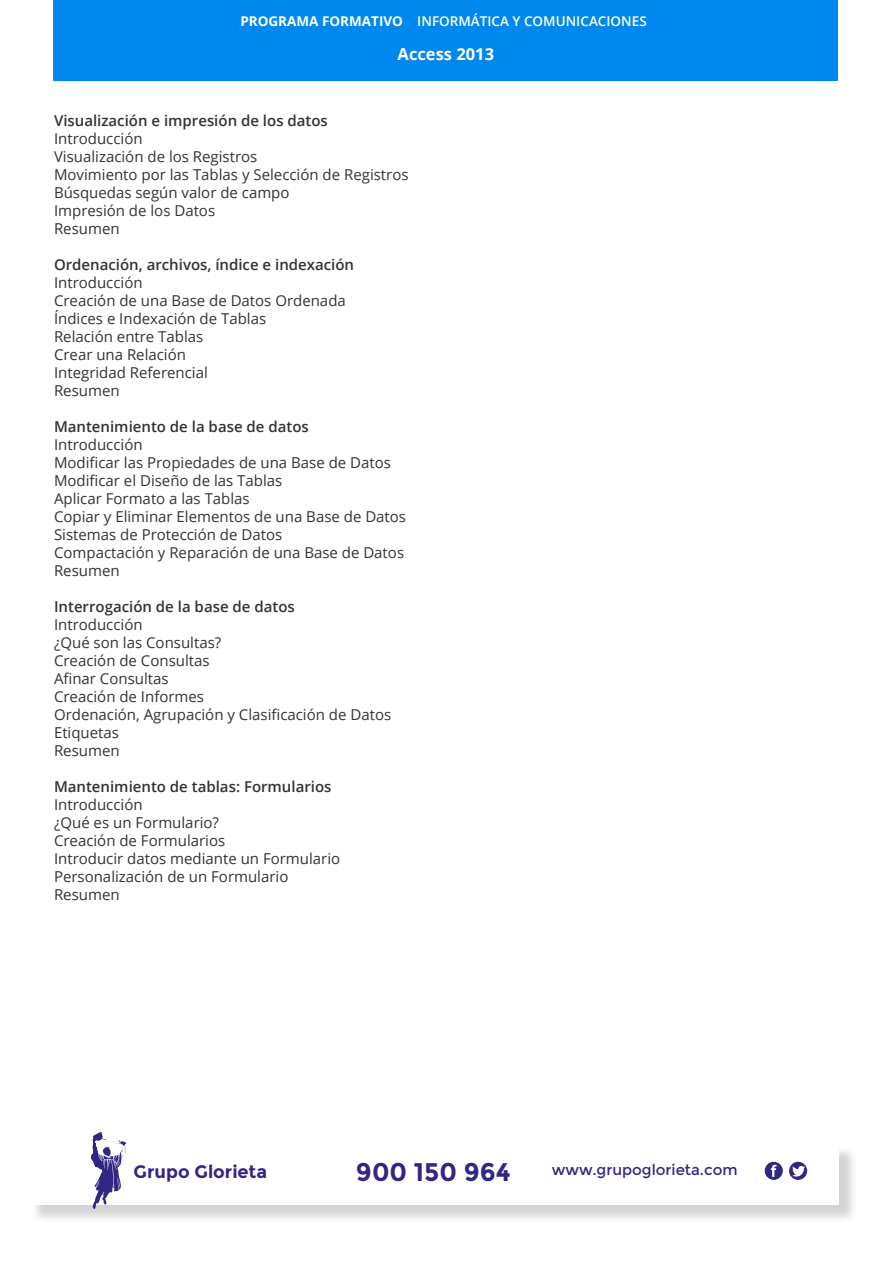
<style>
.page{position:relative;width:893px;height:1263px;background:#fff}
.page>*{position:absolute;margin:0;border:0;box-sizing:border-box;transform-origin:0 0}
.t1{font:700 25.5px "Montserrat";color:#312783}
.t2{font:700 18px "Montserrat";color:#312783}
.t3{font:700 16.5px "Open Sans";color:#fff}
.t4{font:15px "Open Sans";color:#333}
.t5{font:600 15px "Open Sans";color:#333}
.t6{font:15px "Montserrat";color:#312783}
.t7{font:600 13.5px "Open Sans";color:#fff}
.t8{font:700 13.5px "Open Sans";color:#fff}
</style>
<div class="page">
<div style="left:53px;top:0;width:785px;height:81px;background:#08e"></div>
<div style="left:30px;top:1145px;width:828px;height:79px;background:#231f20;opacity:.2"></div>
<div style="left:28px;top:1143px;width:811px;height:62px;background:#fff"></div>
<svg style="left:91px;top:1132px;width:35px;height:77px"></svg>
<div style="left:765px;top:1162px;width:18px;height:18px;background:#312783;border-radius:50%"></div>
<svg style="left:771px;top:1165px;width:6px;height:12px"></svg>
<div style="left:789px;top:1162px;width:18px;height:18px;background:#312783;border-radius:50%"></div>
<svg style="left:792px;top:1166px;width:13px;height:11px"></svg>
<p class="t8" style="left:240px;top:11px;width:164px">PROGRAMA FORMATIVO</p>
<p class="t7" style="left:417px;top:12px;width:231px">INFORMÁTICA Y COMUNICACIONES</p>
<p class="t3" style="left:398px;top:42px;width:98px">Access 2013</p>
<p class="t5" style="left:54px;top:111px;width:275px">Visualización e impresión de los datos</p>
<p class="t4" style="left:54px;top:129px;width:90px">Introducción</p>
<p class="t4" style="left:54px;top:147px;width:205px">Visualización de los Registros</p>
<p class="t4" style="left:54px;top:165px;width:356px">Movimiento por las Tablas y Selección de Registros</p>
<p class="t4" style="left:54px;top:183px;width:237px">Búsquedas según valor de campo</p>
<p class="t4" style="left:54px;top:201px;width:163px">Impresión de los Datos</p>
<p class="t4" style="left:54px;top:219px;width:67px">Resumen</p>
<p class="t5" style="left:54px;top:255px;width:302px">Ordenación, archivos, índice e indexación</p>
<p class="t4" style="left:54px;top:273px;width:90px">Introducción</p>
<p class="t4" style="left:54px;top:291px;width:293px">Creación de una Base de Datos Ordenada</p>
<p class="t4" style="left:54px;top:309px;width:214px">Índices e Indexación de Tablas</p>
<p class="t4" style="left:54px;top:327px;width:151px">Relación entre Tablas</p>
<p class="t4" style="left:54px;top:345px;width:134px">Crear una Relación</p>
<p class="t4" style="left:54px;top:363px;width:155px">Integridad Referencial</p>
<p class="t4" style="left:54px;top:381px;width:67px">Resumen</p>
<p class="t5" style="left:54px;top:417px;width:256px">Mantenimiento de la base de datos</p>
<p class="t4" style="left:54px;top:435px;width:90px">Introducción</p>
<p class="t4" style="left:54px;top:453px;width:338px">Modificar las Propiedades de una Base de Datos</p>
<p class="t4" style="left:54px;top:471px;width:230px">Modificar el Diseño de las Tablas</p>
<p class="t4" style="left:54px;top:489px;width:197px">Aplicar Formato a las Tablas</p>
<p class="t4" style="left:54px;top:507px;width:354px">Copiar y Eliminar Elementos de una Base de Datos</p>
<p class="t4" style="left:54px;top:525px;width:230px">Sistemas de Protección de Datos</p>
<p class="t4" style="left:54px;top:543px;width:352px">Compactación y Reparación de una Base de Datos</p>
<p class="t4" style="left:54px;top:561px;width:67px">Resumen</p>
<p class="t5" style="left:54px;top:597px;width:242px">Interrogación de la base de datos</p>
<p class="t4" style="left:54px;top:615px;width:90px">Introducción</p>
<p class="t4" style="left:54px;top:633px;width:169px">¿Qué son las Consultas?</p>
<p class="t4" style="left:54px;top:651px;width:157px">Creación de Consultas</p>
<p class="t4" style="left:54px;top:669px;width:116px">Afinar Consultas</p>
<p class="t4" style="left:54px;top:687px;width:152px">Creación de Informes</p>
<p class="t4" style="left:54px;top:705px;width:339px">Ordenación, Agrupación y Clasificación de Datos</p>
<p class="t4" style="left:54px;top:723px;width:67px">Etiquetas</p>
<p class="t4" style="left:54px;top:741px;width:67px">Resumen</p>
<p class="t5" style="left:54px;top:777px;width:279px">Mantenimiento de tablas: Formularios</p>
<p class="t4" style="left:54px;top:795px;width:90px">Introducción</p>
<p class="t4" style="left:54px;top:813px;width:167px">¿Qué es un Formulario?</p>
<p class="t4" style="left:54px;top:831px;width:173px">Creación de Formularios</p>
<p class="t4" style="left:54px;top:849px;width:288px">Introducir datos mediante un Formulario</p>
<p class="t4" style="left:54px;top:867px;width:236px">Personalización de un Formulario</p>
<p class="t4" style="left:54px;top:885px;width:67px">Resumen</p>
<p class="t2" style="left:134px;top:1161px;width:135px">Grupo Glorieta</p>
<p class="t1" style="left:356px;top:1157px;width:156px">900 150 964</p>
<p class="t6" style="left:552px;top:1161px;width:187px">www.grupoglorieta.com</p>
</div>
